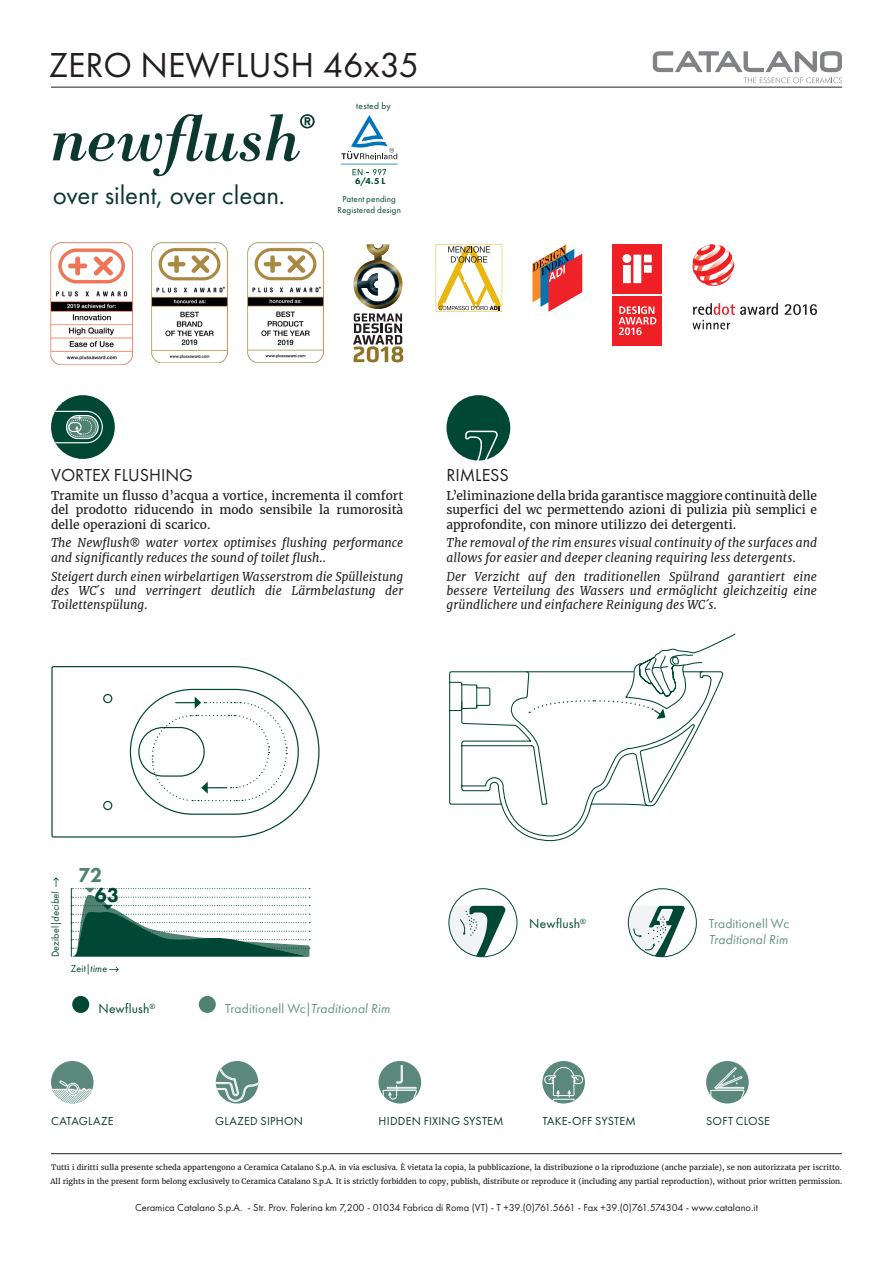
<style>
.page{position:relative;width:893px;height:1263px;background:#fff}
.page>*{position:absolute;margin:0;border:0;box-sizing:border-box;transform-origin:0 0}
.t1{font:36px "Futura PT";color:#231f20}
.t2{font:27px "Futura PT";color:#0c3830}
.t3{font:800 21px "Futura PT";color:#508271;scale:.96 1}
.t4{font:800 21px "Futura PT";color:#004833;scale:.96 1}
.t5{font:18px "Futura PT";color:#231f20}
.t6{font:13.5px "Futura PT";letter-spacing:.01em;color:#689384}
.t7{font:13.5px "Futura PT";letter-spacing:.015em;color:#004833}
.t8{font:italic 13.5px "Futura PT";letter-spacing:.01em;color:#689384}
.t9{font:italic 12px/14.4px "Merriweather";color:#231f20}
.t10{font:12px/14.4px "Merriweather";color:#231f20;text-align:justify}
.t11{font:12px "Futura PT";letter-spacing:.02em;color:#0c3830}
.t12{font:10.5px "Futura PT";color:#231f20}
.t13{font:10.5px "Futura PT";letter-spacing:.02em;color:#004833;scale:.96 1}
.t14{font:9.45px "Futura PT";letter-spacing:.03em;color:#004833}
.t15{font:9px/10.9px "Futura PT";letter-spacing:.015em;color:#004833;text-align:center}
.t16{font:800 9px "Futura PT";color:#004833}
.t17{font:7.5px/13.5px "Merriweather";letter-spacing:-.005em;color:#231f20}
.s1{font-style:italic}
</style>
<div class="page">
<svg style="left:653px;top:51px;width:189px;height:32px"></svg>
<hr style="left:51px;top:87px;width:791px;height:1px;background:#231f20">
<hr style="left:51px;top:1153px;width:791px;height:1px;background:#231f20">
<svg style="left:51px;top:666px;width:269px;height:172px"></svg>
<svg style="left:151px;top:697px;width:136px;height:105px"></svg>
<svg style="left:501px;top:805px;width:154px;height:37px"></svg>
<svg style="left:449px;top:633px;width:287px;height:172px"></svg>
<svg style="left:53px;top:114px;width:262px;height:62px"></svg>
<svg style="left:341px;top:115px;width:57px;height:60px"></svg>
<img style="left:50px;top:242px;width:82px;height:122px">
<svg style="left:532px;top:244px;width:50px;height:68px"></svg>
<div style="left:612px;top:296px;width:50px;height:49px;background:#ee2026"></div>
<svg style="left:618px;top:306px;width:38px;height:29px"></svg>
<div style="left:612px;top:244px;width:50px;height:49px;background:#ee2026"></div>
<svg style="left:622px;top:254px;width:30px;height:29px"></svg>
<svg style="left:353px;top:244px;width:50px;height:118px"></svg>
<svg style="left:436px;top:244px;width:67px;height:68px"></svg>
<svg style="left:692px;top:303px;width:86px;height:26px"></svg>
<svg style="left:785px;top:304px;width:32px;height:11px"></svg>
<svg style="left:692px;top:244px;width:42px;height:42px"></svg>
<img style="left:248px;top:242px;width:75px;height:121px">
<img style="left:152px;top:242px;width:76px;height:120px">
<svg style="left:51px;top:395px;width:64px;height:64px"></svg>
<div style="left:446px;top:395px;width:64px;height:65px;background:#004833;border-radius:50%"></div>
<svg style="left:464px;top:430px;width:34px;height:31px"></svg>
<div style="left:51px;top:1061px;width:43px;height:42px;background:#5a887b;border-radius:50%"></div>
<svg style="left:52px;top:1080px;width:42px;height:23px"></svg>
<svg style="left:216px;top:1061px;width:42px;height:42px"></svg>
<svg style="left:216px;top:1066px;width:42px;height:36px"></svg>
<svg style="left:378px;top:1061px;width:43px;height:42px"></svg>
<svg style="left:382px;top:1065px;width:35px;height:37px"></svg>
<svg style="left:542px;top:1061px;width:43px;height:42px"></svg>
<svg style="left:544px;top:1066px;width:39px;height:36px"></svg>
<svg style="left:706px;top:1061px;width:43px;height:42px"></svg>
<svg style="left:710px;top:1066px;width:35px;height:36px"></svg>
<svg style="left:71px;top:888px;width:239px;height:69px"></svg>
<div style="left:72px;top:996px;width:17px;height:17px;background:#004833;border-radius:50%"></div>
<div style="left:199px;top:996px;width:17px;height:17px;background:#508271;border-radius:50%"></div>
<svg style="left:628px;top:906px;width:57px;height:51px"></svg>
<div style="left:628px;top:888px;width:69px;height:69px;border:1px solid #004833;border-radius:50%"></div>
<svg style="left:449px;top:906px;width:57px;height:51px"></svg>
<svg style="left:109px;top:967px;width:10px;height:5px"></svg>
<svg style="left:53px;top:877px;width:6px;height:10px"></svg>
<h1 class="t1" style="left:49px;top:44px;width:372px">ZERO NEWFLUSH 46x35</h1>
<p class="t14" style="left:356px;top:100px;width:36px">tested by</p>
<p class="t16" style="left:355px;top:176px;width:32px">6/4.5 L</p>
<h2 class="t2" style="left:53px;top:179px;width:234px">over silent, over clean.</h2>
<p class="t15" style="left:338px;top:193px;width:65px">Patent pending<br>Registered design</p>
<h3 class="t5" style="left:51px;top:465px;width:143px">VORTEX FLUSHING</h3>
<p class="t10" style="left:51px;top:488px;width:354px">Tramite un flusso d’acqua a vortice, incrementa il comfort del prodotto riducendo in modo sensibile la rumorosità delle operazioni di scarico.</p>
<p class="t9" style="left:51px;top:536px;width:354px">The Newflush® water vortex optimises flushing performance and significantly reduces the sound of toilet flush..</p>
<p class="t9" style="left:51px;top:569px;width:354px;text-align:justify">Steigert durch einen wirbelartigen Wasserstrom die Spülleistung des WC´s und verringert deutlich die Lärmbelastung der Toilettenspülung.</p>
<h3 class="t5" style="left:446px;top:465px;width:64px">RIMLESS</h3>
<p class="t10" style="left:446px;top:488px;width:372px">L’eliminazione della brida garantisce maggiore continuità delle superfici del wc permettendo azioni di pulizia più semplici e approfondite, con minore utilizzo dei detergenti.</p>
<p class="t9" style="left:446px;top:536px;width:372px">The removal of the rim ensures visual continuity of the surfaces and allows for easier and deeper cleaning requiring less detergents.</p>
<p class="t9" style="left:446px;top:569px;width:372px;text-align:justify">Der Verzicht auf den traditionellen Spülrand garantiert eine bessere Verteilung des Wassers und ermöglicht gleichzeitig eine gründlichere und einfachere Reinigung des WC´s.</p>
<p class="t13" style="left:49px;top:957px;width:70px;rotate:-90deg">Dezibel|<span class="s1">decibel</span></p>
<h3 class="t3" style="left:79px;top:862px;width:26px">72</h3>
<h3 class="t4" style="left:95px;top:882px;width:27px">63</h3>
<p class="t13" style="left:71px;top:962px;width:39px">Zeit|<span class="s1">time</span></p>
<p class="t7" style="left:98px;top:1000px;width:58px">Newflush<sup>®</sup></p>
<p class="t6" style="left:225px;top:1000px;width:166px">Traditionell Wc|<span class="s1">Traditional Rim</span></p>
<p class="t7" style="left:529px;top:916px;width:58px">Newflush<sup>®</sup></p>
<p class="t6" style="left:709px;top:915px;width:82px">Traditionell Wc</p>
<p class="t8" style="left:709px;top:932px;width:81px">Traditional Rim</p>
<p class="t11" style="left:51px;top:1113px;width:64px">CATAGLAZE</p>
<p class="t11" style="left:215px;top:1113px;width:89px">GLAZED SIPHON</p>
<p class="t11" style="left:379px;top:1113px;width:126px">HIDDEN FIXING SYSTEM</p>
<p class="t11" style="left:542px;top:1113px;width:95px">TAKE-OFF SYSTEM</p>
<p class="t11" style="left:706px;top:1113px;width:65px">SOFT CLOSE</p>
<p class="t17" style="left:50px;top:1161px;width:793px">Tutti i diritti sulla presente scheda appartengono a Ceramica Catalano S.p.A. in via esclusiva. È vietata la copia, la pubblicazione, la distribuzione o la riproduzione (anche parziale), se non autorizzata per iscritto.<br>All rights in the present form belong exclusively to Ceramica Catalano S.p.A. It is strictly forbidden to copy, publish, distribute or reproduce it (including any partial reproduction), without prior written permission.</p>
<p class="t12" style="left:135px;top:1201px;width:624px">Ceramica Catalano S.p.A. - Str. Prov. Falerina km 7,200 - 01034 Fabrica di Roma (VT) - T +39.(0)761.5661 - Fax +39.(0)761.574304 - www.catalano.it</p>
</div>
